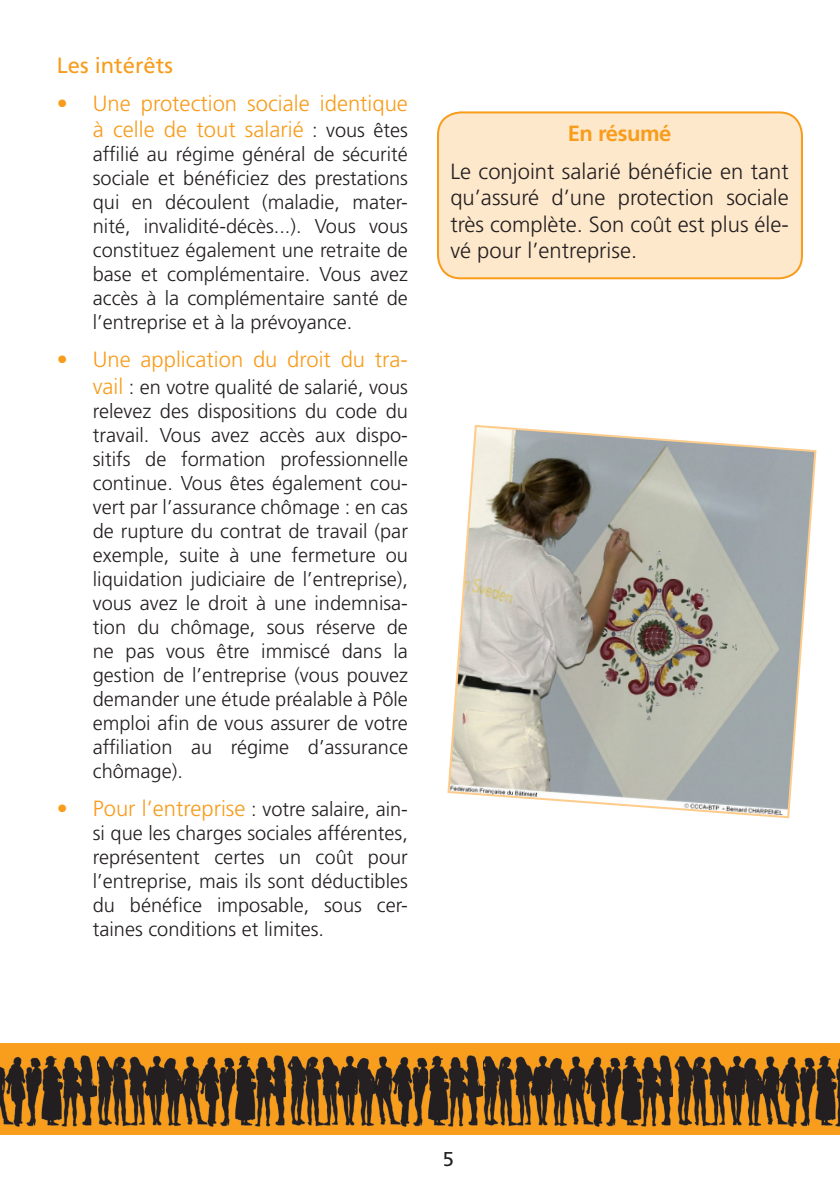
<style>
.page{position:relative;width:840px;height:1191px;background:#fff}
.page>*{position:absolute;margin:0;border:0;box-sizing:border-box;transform-origin:0 0}
.t1{font:300 22px/26.4px "Frutiger LT Std";color:#231f20;text-align:justify}
.t2{font:300 22px/26.4px "Frutiger LT Std";color:#f89c1c;text-align:right}
.t3{font:22px "Frutiger LT Std";color:#f89c1c}
.t4{font:700 22px "Frutiger LT Std";letter-spacing:-.02em;color:#f89c1c}
.t5{font:300 20px/24px "Frutiger LT Std";color:#231f20;text-align:justify}
.t6{font:20px "Frutiger LT Std";color:#231f20}
.s1{font-size:20px;color:#231f20}
.s2{font-size:22px;color:#f89c1c}
</style>
<div class="page">
<div style="left:438px;top:112px;width:363px;height:166px;background:#fee8cb;border-radius:23px"></div>
<div style="left:437px;top:111px;width:365px;height:168px;border:2px solid #f89c1c;border-radius:23px"></div>
<svg style="left:447px;top:424px;width:370px;height:395px;background:#b7b5ae"></svg>
<img style="left:97px;top:1043px;width:189px;height:91px">
<img style="left:0;top:1043px;width:97px;height:91px">
<img style="left:482px;top:1043px;width:191px;height:91px">
<img style="left:286px;top:1043px;width:196px;height:91px">
<img style="left:673px;top:1043px;width:166px;height:91px">
<p class="t3" style="left:57px;top:53px;width:118px">Les intérêts</p>
<p class="t2" style="left:57px;top:90px;width:352px">• Une protection sociale identique à celle de tout salarié <span class="s1">: vous êtes</span></p>
<p class="t5" style="left:93px;top:143px;width:316px">affilié au régime général de sécurité sociale et bénéficiez des prestations qui en découlent (maladie, mater&shy;nité, invalidité-décès...). Vous vous constituez également une retraite de base et complémentaire. Vous avez accès à la complémentaire santé de l’entreprise et à la prévoyance.</p>
<p class="t2" style="left:57px;top:347px;width:352px">• Une application du droit du tra-</p>
<p class="t5" style="left:93px;top:375px;width:316px"><span class="s2">vail</span> : en votre qualité de salarié, vous relevez des dispositions du code du travail. Vous avez accès aux dispo&shy;sitifs de formation professionnelle continue. Vous êtes également cou&shy;vert par l’assurance chômage : en cas de rupture du contrat de travail (par exemple, suite à une fermeture ou liquidation judiciaire de l’entreprise), vous avez le droit à une indemnisa&shy;tion du chômage, sous réserve de ne pas vous être immiscé dans la gestion de l’entreprise (vous pouvez demander une étude préalable à Pôle emploi afin de vous assurer de votre affiliation au régime d’assurance chômage).</p>
<p class="t5" style="left:93px;top:797px;width:316px;text-indent:-36px"><span class="s2">• Pour l’entreprise</span> : votre salaire, ain&shy;si que les charges sociales afférentes, représentent certes un coût pour l’entreprise, mais ils sont déductibles du bénéfice imposable, sous cer&shy;taines conditions et limites.</p>
<p class="t4" style="left:567px;top:121px;width:105px">En résumé</p>
<p class="t1" style="left:450px;top:159px;width:340px">Le conjoint salarié bénéficie en tant qu’assuré d’une protection sociale très complète. Son coût est plus éle&shy;vé pour l’entreprise.</p>
<p class="t6" style="left:442px;top:1147px;width:13px">5</p>
</div>
